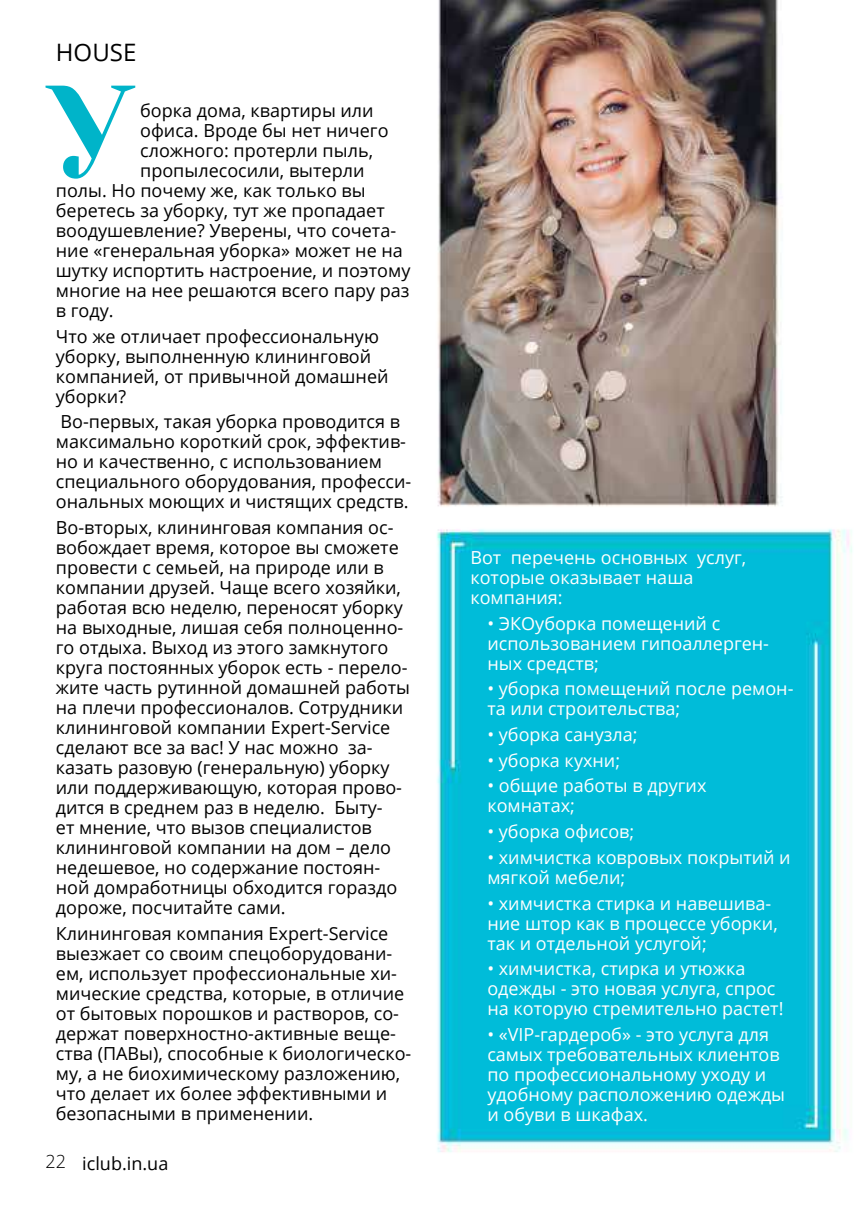
<style>
.page{position:relative;width:854px;height:1214px;background:#fff}
.page>*{position:absolute;margin:0;border:0;box-sizing:border-box;transform-origin:0 0}
.t1{font:24px "Open Sans";color:#000}
.t2{font:18px/20px "Open Sans";color:#000}
.t3{font:18px/20px "Open Sans";color:#fff}
.s1{font-weight:300}
</style>
<div class="page">
<img style="left:45px;top:0;width:807px;height:1152px">
<svg style="left:45px;top:86px;width:90px;height:93px"></svg>
<h1 class="t1" style="left:56px;top:36px;width:82px">HOUSE</h1>
<p class="t2" style="left:140px;top:100px;width:235px">борка дома, квартиры или</p>
<p class="t2" style="left:140px;top:120px;width:250px">офиса. Вроде бы нет ничего</p>
<p class="t2" style="left:140px;top:140px;width:234px">сложного: протерли пыль,</p>
<p class="t2" style="left:140px;top:160px;width:226px">пропылесосили, вытерли</p>
<p class="t2" style="left:56px;top:180px;width:311px">полы. Но почему же, как только вы</p>
<p class="t2" style="left:56px;top:200px;width:330px">беретесь за уборку, тут же пропадает</p>
<p class="t2" style="left:56px;top:220px;width:341px">воодушевление? Уверены, что сочета-</p>
<p class="t2" style="left:56px;top:240px;width:348px">ние «генеральная уборка» может не на</p>
<p class="t2" style="left:56px;top:260px;width:356px">шутку испортить настроение, и поэтому</p>
<p class="t2" style="left:56px;top:280px;width:355px">многие на нее решаются всего пару раз</p>
<p class="t2" style="left:56px;top:300px;width:59px">в году.</p>
<p class="t2" style="left:56px;top:325px;width:334px">Что же отличает профессиональную уборку, выполненную клининговой компанией, от привычной домашней уборки?</p>
<p class="t2" style="left:56px;top:411px;width:357px">Во-первых, такая уборка проводится в максимально короткий срок, эффектив&shy;но и качественно, с использованием специального оборудования, професси&shy;ональных моющих и чистящих средств.</p>
<p class="t2" style="left:56px;top:517px;width:355px">Во-вторых, клининговая компания ос&shy;вобождает время, которое вы сможете провести с семьей, на природе или в компании друзей. Чаще всего хозяйки, работая всю неделю, переносят уборку на выходные, лишая себя полноценно&shy;го отдыха. Выход из этого замкнутого круга постоянных уборок есть - перело&shy;жите часть рутинной домашней работы на плечи профессионалов. Сотрудники клининговой компании Expert-Service сделают все за вас! У нас можно за&shy;казать разовую (генеральную) уборку или поддерживающую, которая прово&shy;дится в среднем раз в неделю. Быту-<br>ет мнение, что вызов специалистов клининговой компании на дом – дело недешевое, но содержание постоян&shy;ной домработницы обходится гораздо дороже, посчитайте сами.</p>
<p class="t2" style="left:56px;top:922px;width:357px">Клининговая компания Expert-Service выезжает со своим спецоборудовани&shy;ем, использует профессиональные хи&shy;мические средства, которые, в отличие от бытовых порошков и растворов, со&shy;держат поверхностно-активные веще&shy;ства (ПАВы), способные к биологическо&shy;му, а не биохимическому разложению, что делает их более эффективными и безопасными в применении.</p>
<p class="t2" style="left:45px;top:1152px;width:124px"><span class="s1">22</span> iclub.in.ua</p>
<p class="t3" style="left:470px;top:547px;width:277px">Вот перечень основных услуг, которые оказывает наша компания:</p>
<p class="t3" style="left:487px;top:612px;width:283px">• ЭКОуборка помещений с использованием гипоаллерген&shy;ных средств;</p>
<p class="t3" style="left:487px;top:678px;width:307px">• уборка помещений после ремон&shy;та или строительства;</p>
<p class="t3" style="left:487px;top:724px;width:152px">• уборка санузла;</p>
<p class="t3" style="left:487px;top:749px;width:134px">• уборка кухни;</p>
<p class="t3" style="left:487px;top:775px;width:220px">• общие работы в других комнатах;</p>
<p class="t3" style="left:487px;top:821px;width:148px">• уборка офисов;</p>
<p class="t3" style="left:487px;top:846px;width:305px">• химчистка ковровых покрытий и мягкой мебели;</p>
<p class="t3" style="left:487px;top:892px;width:292px">• химчистка стирка и навешива&shy;ние штор как в процессе уборки, так и отдельной услугой;</p>
<p class="t3" style="left:487px;top:958px;width:297px">• химчистка, стирка и утюжка одежды - это новая услуга, спрос на которую стремительно растет!</p>
<p class="t3" style="left:487px;top:1023px;width:299px">• «VIP-гардероб» - это услуга для самых требовательных клиентов по профессиональному уходу и удобному расположению одежды и обуви в шкафах.</p>
</div>
